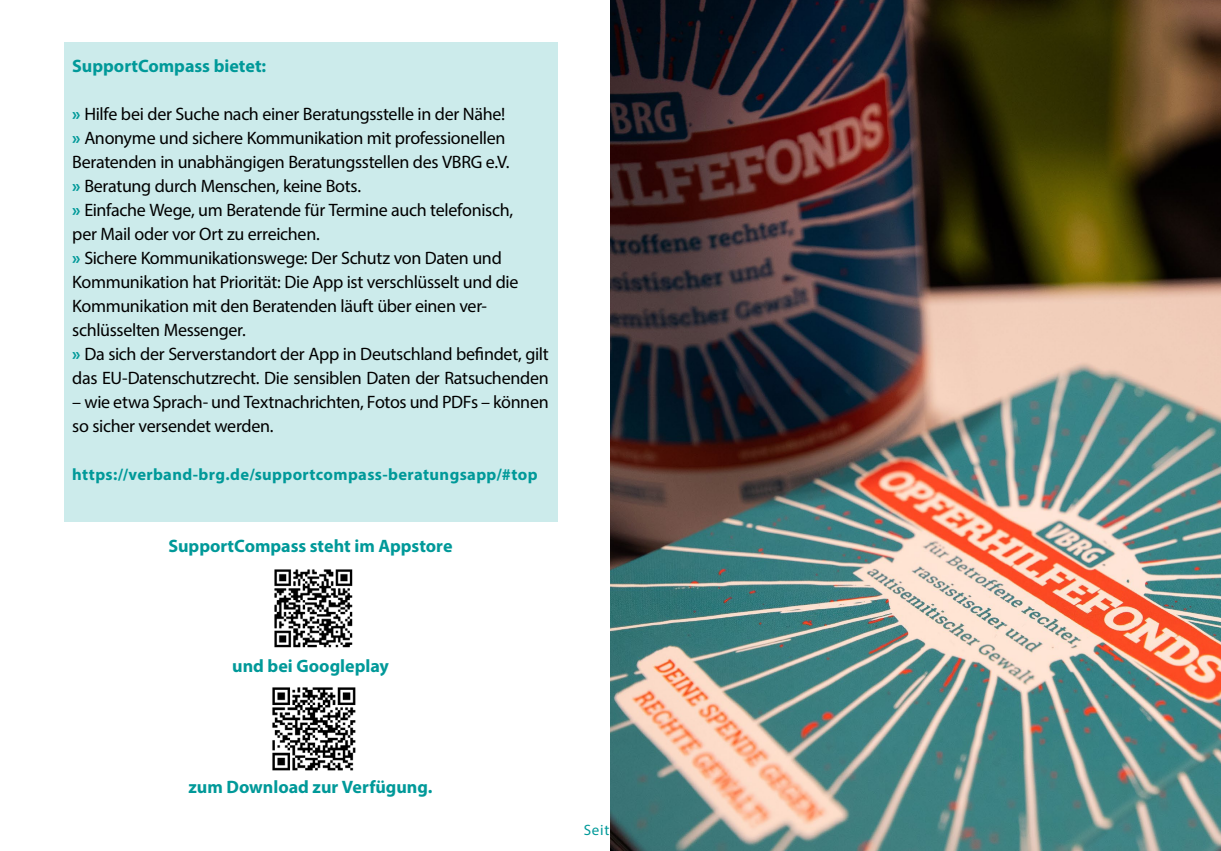
<style>
.page{position:relative;width:1221px;height:851px;background:#fff}
.page>*{position:absolute;margin:0;border:0;box-sizing:border-box;transform-origin:0 0}
.t1{font:18px/24px "Myriad Pro";letter-spacing:-.015em;color:#000}
.t2{font:700 18px "Myriad Pro";color:#099}
.t3{font:700 16.5px "Myriad Pro";letter-spacing:.02em;color:#099}
.t4{font:15px "Myriad Pro";letter-spacing:.05em;color:#099}
.s1{font-weight:700;color:#099}
</style>
<div class="page">
<img style="left:274px;top:569px;width:79px;height:79px">
<div style="left:64px;top:43px;width:493px;height:479px;background:#ccebeb"></div>
<img style="left:272px;top:687px;width:84px;height:84px">
<img style="left:610px;top:0;width:610px;height:850px">
<p class="t2" style="left:72px;top:54px;width:195px">SupportCompass bietet:</p>
<p class="t1" style="left:72px;top:102px;width:478px"><span class="s1">»</span> Hilfe bei der Suche nach einer Beratungsstelle in der Nähe!<br><span class="s1">»</span> Anonyme und sichere Kommunikation mit professionellen Beratenden in unabhängigen Beratungsstellen des VBRG e.V.<br><span class="s1">»</span> Beratung durch Menschen, keine Bots.<br><span class="s1">»</span> Einfache Wege, um Beratende für Termine auch telefonisch,<br>per Mail oder vor Ort zu erreichen.<br><span class="s1">»</span> Sichere Kommunikationswege: Der Schutz von Daten und Kommunikation hat Priorität: Die App ist verschlüsselt und die Kommunikation mit den Beratenden läuft über einen ver&shy;schlüsselten Messenger.<br><span class="s1">»</span> Da sich der Serverstandort der App in Deutschland befindet, gilt das EU-Datenschutzrecht. Die sensiblen Daten der Ratsuchenden</p>
<p class="t1" style="left:72px;top:390px;width:478px">– wie etwa Sprach- und Textnachrichten, Fotos und PDFs – können so sicher versendet werden.</p>
<p class="t3" style="left:72px;top:464px;width:467px">https://verband-brg.de/supportcompass-beratungsapp/#top</p>
<p class="t2" style="left:168px;top:534px;width:285px">SupportCompass steht im Appstore</p>
<p class="t2" style="left:232px;top:654px;width:158px">und bei Googleplay</p>
<p class="t2" style="left:188px;top:774px;width:245px">zum Download zur Verfügung.</p>
<p class="t4" style="left:583px;top:820px;width:55px">Seite 17</p>
</div>
